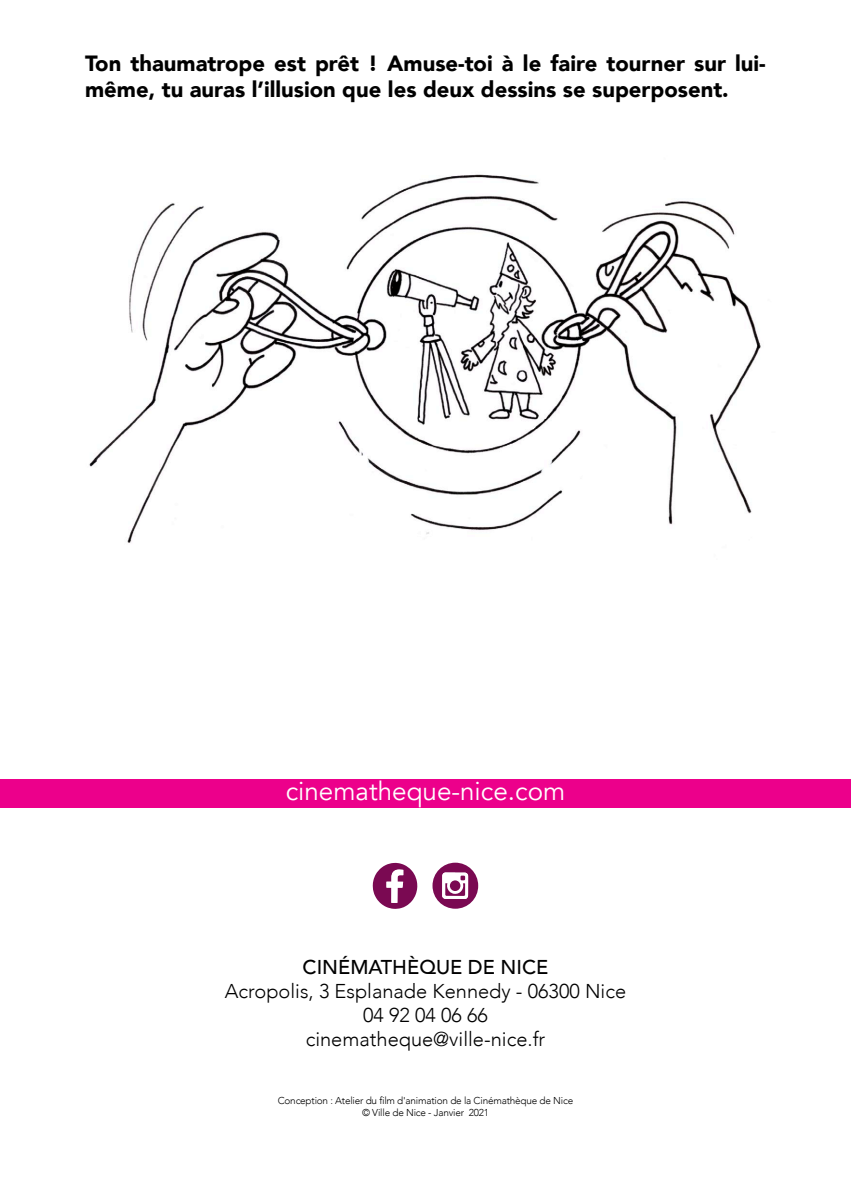
<style>
.page{position:relative;width:851px;height:1191px;background:#fff}
.page>*{position:absolute;margin:0;border:0;box-sizing:border-box;transform-origin:0 0}
.t1{font:26px "Avenir";color:#fff}
.t2{font:900 22px/26.4px "Avenir";color:#000}
.t3{font:300 20px "Avenir";color:#000}
.t4{font:500 20px "Avenir";color:#000}
.t5{font:300 10px "Avenir";letter-spacing:-.02em;color:#000}
</style>
<div class="page">
<div style="left:0;top:780px;width:850px;height:28px;background:#ec008b"></div>
<svg style="left:373px;top:862px;width:105px;height:47px"></svg>
<img style="left:89px;top:174px;width:672px;height:369px">
<p class="t2" style="left:85px;top:49px;width:682px">Ton thaumatrope est prêt ! Amuse-toi à le faire tourner sur lui&shy;même, tu auras l’illusion que les deux dessins se superposent.</p>
<p class="t1" style="left:286px;top:776px;width:281px">cinematheque-nice.com</p>
<p class="t4" style="left:302px;top:949px;width:247px">CINÉMATHÈQUE DE NICE</p>
<p class="t3" style="left:225px;top:979px;width:403px">Acropolis, 3 Esplanade Kennedy - 06300 Nice</p>
<p class="t3" style="left:363px;top:1003px;width:126px">04 92 04 06 66</p>
<p class="t3" style="left:306px;top:1027px;width:241px">cinematheque@ville-nice.fr</p>
<p class="t5" style="left:278px;top:1094px;width:297px">Conception : Atelier du film d'animation de la Cinémathèque de Nice</p>
<p class="t5" style="left:362px;top:1106px;width:128px">© Ville de Nice - Janvier 2021</p>
</div>
